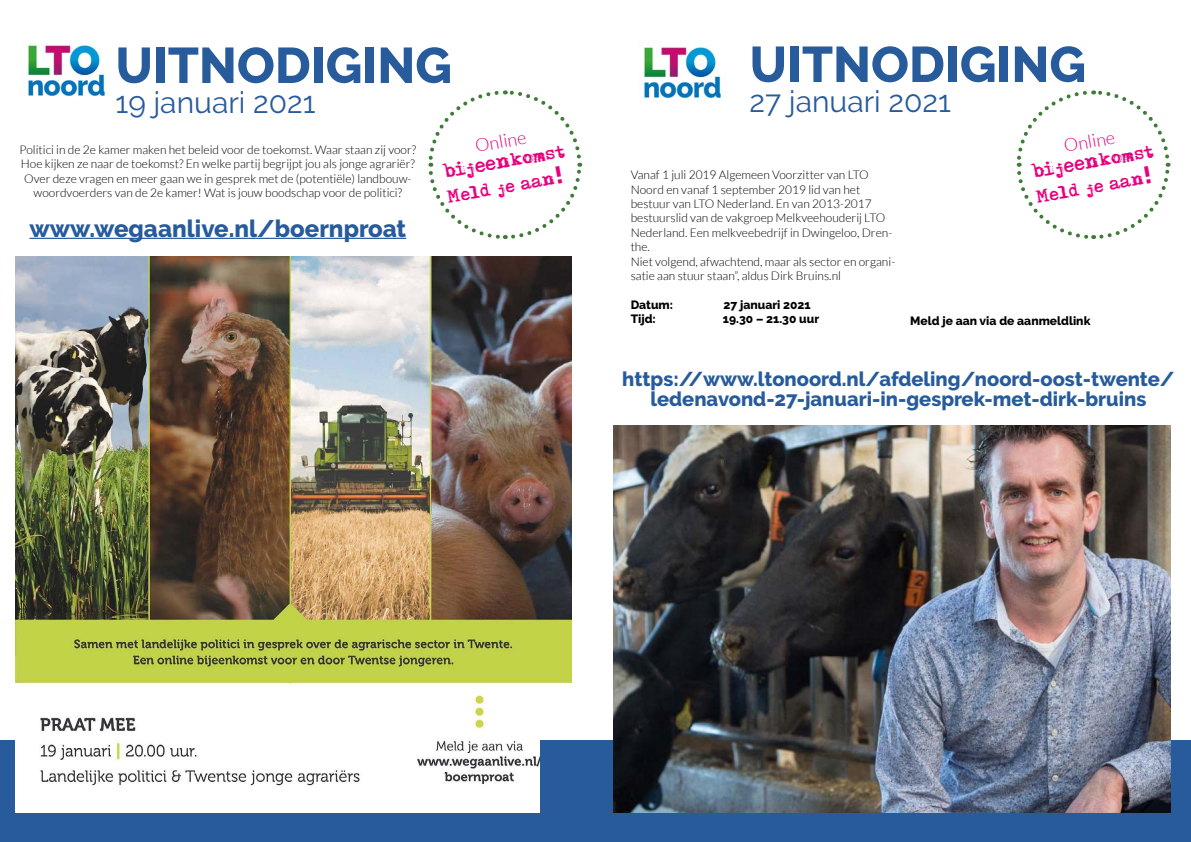
<style>
.page{position:relative;width:1191px;height:842px;background:#fff}
.page>*{position:absolute;margin:0;border:0;box-sizing:border-box;transform-origin:0 0}
.t1{font:800 50px "Raleway";color:#275b9b}
.t2{font:30px "Raleway";color:#275b9b}
.t3{font:800 24px "Raleway";color:#275b9b}
.t4{font:800 20px/20px "Raleway";color:#275b9b;text-align:center}
.t5{font:18px "Adler";color:#e6007d}
.t6{font:300 18px "Lato";color:#e6007d}
.t7{font:16px "Adler";color:#e6007d}
.t8{font:300 12px/14.4px "Lato";color:#000;text-align:center}
.t9{font:800 12px "Raleway";color:#000}
.s1{font-size:16px}
.s2{font-family:"Raleway";font-weight:800;font-size:24px}
</style>
<div class="page">
<hr style="left:29px;top:238px;width:377px;height:1px;background:#275b9b">
<img style="left:27px;top:45px;width:79px;height:51px">
<svg style="left:428px;top:90px;width:155px;height:149px"></svg>
<div style="left:0;top:740px;width:1176px;height:102px;background:#275b9b"></div>
<img style="left:15px;top:256px;width:557px;height:557px">
<div style="left:541px;top:740px;width:650px;height:102px;background:#275b9b"></div>
<img style="left:613px;top:426px;width:557px;height:386px">
<img style="left:643px;top:47px;width:79px;height:51px">
<svg style="left:1016px;top:90px;width:155px;height:149px"></svg>
<h1 class="t1" style="left:115px;top:37px;width:338px">UITNODIGING</h1>
<h2 class="t2" style="left:115px;top:85px;width:202px">19 januari 2021</h2>
<h1 class="t1" style="left:749px;top:36px;width:338px">UITNODIGING</h1>
<h2 class="t2" style="left:749px;top:84px;width:203px">27 januari 2021</h2>
<p class="t8" style="left:19px;top:142px;width:398px">Politici in de 2e kamer maken het beleid voor de toekomst. Waar staan zij voor?<br>Hoe kijken ze naar de toekomst? En welke partij begrijpt jou als jonge agrariër?<br>Over deze vragen en meer gaan we in gesprek met de (potentiële) landbouw&shy;woordvoerders van de 2e kamer! Wat is jouw boodschap voor de politici?</p>
<h3 class="t3" style="left:29px;top:214px;width:378px">www.wegaanlive.nl/boernproat</h3>
<h3 class="t6" style="left:473px;top:136px;width:53px;rotate:-10deg">Online</h3>
<h3 class="t5" style="left:442px;top:164px;width:125px;rotate:-10deg">bijeen<span class="s1">komst</span></h3>
<h3 class="t7" style="left:446px;top:190px;width:119px;rotate:-10deg">Meld je aan<span class="s2">!</span></h3>
<p class="t8" style="left:630px;top:168px;width:266px;text-align:left">Vanaf 1 juli 2019 Algemeen Voorzitter van LTO Noord en vanaf 1 september 2019 lid van het bestuur van LTO Nederland. En van 2013-2017 bestuurslid van de vakgroep Melkveehouderij LTO Nederland. Een melkveebedrijf in Dwingeloo, Dren&shy;the.<br>Niet volgend, afwachtend, maar als sector en organi&shy;satie aan stuur staan”, aldus Dirk Bruins.nl</p>
<p class="t9" style="left:630px;top:298px;width:44px">Datum:</p>
<p class="t9" style="left:723px;top:298px;width:89px">27 januari 2021</p>
<p class="t9" style="left:630px;top:312px;width:27px">Tijd:</p>
<p class="t9" style="left:723px;top:312px;width:98px">19.30 – 21.30 uur</p>
<h3 class="t6" style="left:1062px;top:136px;width:53px;rotate:-10deg">Online</h3>
<h3 class="t5" style="left:1031px;top:164px;width:125px;rotate:-10deg">bijeen<span class="s1">komst</span></h3>
<h3 class="t7" style="left:1035px;top:190px;width:119px;rotate:-10deg">Meld je aan<span class="s2">!</span></h3>
<p class="t9" style="left:910px;top:314px;width:182px">Meld je aan via de aanmeldlink</p>
<h3 class="t4" style="left:622px;top:370px;width:553px">https://www.ltonoord.nl/afdeling/noord-oost-twente/ ledenavond-27-januari-in-gesprek-met-dirk-bruins</h3>
</div>
